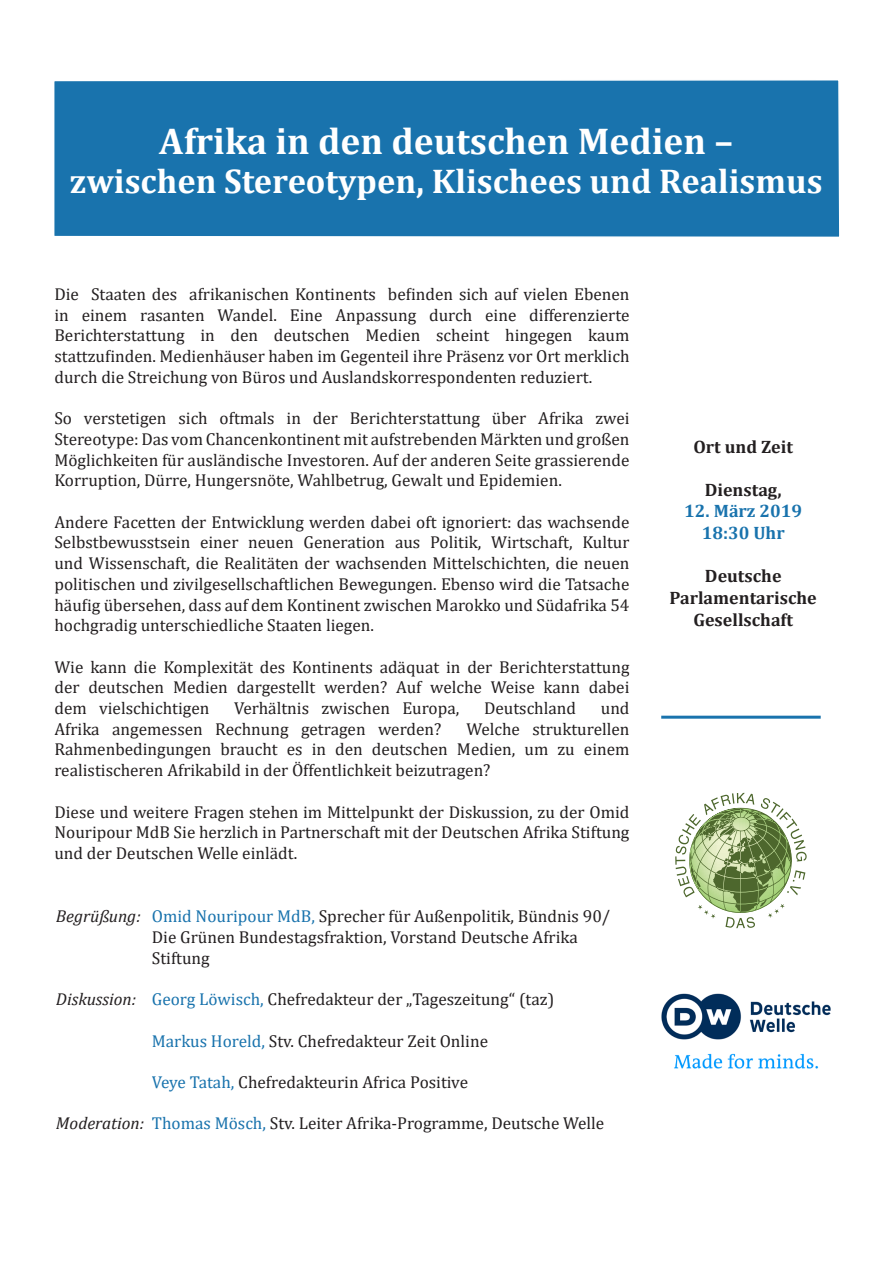
<style>
.page{position:relative;width:893px;height:1263px;background:#fff}
.page>*{position:absolute;margin:0;border:0;box-sizing:border-box;transform-origin:0 0}
.t1{font:700 37.5px "Cambria";color:#fff}
.t2{font:700 34.5px "Cambria";color:#fff}
.t3{font:700 18px/21.6px "Cambria";color:#231f20;text-align:center}
.t4{font:700 18px "Cambria";color:#1973ad}
.t5{font:17.25px/20.7px "Cambria";color:#231f20;text-align:justify}
.t6{font:italic 17.25px "Cambria";color:#231f20}
.s1{color:#1973ad}
.s2{font-style:italic}
</style>
<div class="page">
<div style="left:54px;top:80px;width:786px;height:157px;background:#1973ad"></div>
<hr style="left:661px;top:716px;width:160px;height:3px;background:#1973ad">
<svg style="left:675px;top:793px;width:132px;height:135px"></svg>
<img style="left:661px;top:993px;width:170px;height:76px">
<p class="t1" style="left:159px;top:114px;width:575px">Afrika in den deutschen Medien –</p>
<p class="t2" style="left:70px;top:157px;width:754px">zwischen Stereotypen, Klischees und Realismus</p>
<p class="t5" style="left:54px;top:284px;width:577px">Die Staaten des afrikanischen Kontinents befinden sich auf vielen Ebenen in einem rasanten Wandel. Eine Anpassung durch eine differenzierte Berichterstattung in den deutschen Medien scheint hingegen kaum stattzufinden. Medienhäuser haben im Gegenteil ihre Präsenz vor Ort merklich durch die Streichung von Büros und Auslandskorrespondenten reduziert.</p>
<p class="t5" style="left:54px;top:408px;width:577px">So verstetigen sich oftmals in der Berichterstattung über Afrika zwei Stereotype: Das vom Chancenkontinent mit aufstrebenden Märkten und großen Möglichkeiten für ausländische Investoren. Auf der anderen Seite grassierende Korruption, Dürre, Hungersnöte, Wahlbetrug, Gewalt und Epidemien.</p>
<p class="t5" style="left:54px;top:511px;width:577px">Andere Facetten der Entwicklung werden dabei oft ignoriert: das wachsende Selbstbewusstsein einer neuen Generation aus Politik, Wirtschaft, Kultur und Wissenschaft, die Realitäten der wachsenden Mittelschichten, die neuen politischen und zivilgesellschaftlichen Bewegungen. Ebenso wird die Tatsache häufig übersehen, dass auf dem Kontinent zwischen Marokko und Südafrika 54 hochgradig unterschiedliche Staaten liegen.</p>
<p class="t5" style="left:54px;top:656px;width:577px">Wie kann die Komplexität des Kontinents adäquat in der Berichterstattung der deutschen Medien dargestellt werden? Auf welche Weise kann dabei dem vielschichtigen</p>
<p class="t5" style="left:234px;top:698px;width:227px">Verhältnis zwischen Europa,</p>
<p class="t5" style="left:484px;top:698px;width:94px">Deutschland</p>
<p class="t5" style="left:601px;top:698px;width:30px">und</p>
<p class="t5" style="left:54px;top:718px;width:389px">Afrika angemessen Rechnung getragen werden?</p>
<p class="t5" style="left:54px;top:718px;width:577px;text-indent:412px">Welche strukturellen Rahmenbedingungen braucht es in den deutschen Medien, um zu einem realistischeren Afrikabild in der Öffentlichkeit beizutragen?</p>
<p class="t5" style="left:54px;top:801px;width:577px">Diese und weitere Fragen stehen im Mittelpunkt der Diskussion, zu der Omid Nouripour MdB Sie herzlich in Partnerschaft mit der Deutschen Afrika Stiftung und der Deutschen Welle einlädt.</p>
<p class="t6" style="left:56px;top:904px;width:86px">Begrüßung:</p>
<p class="t6" style="left:56px;top:987px;width:82px">Diskussion:</p>
<p class="t5" style="left:152px;top:906px;width:460px;text-align:left"><span class="s1">Omid Nouripour MdB,</span> Sprecher für Außenpolitik, Bündnis 90/<br>Die Grünen Bundestagsfraktion, Vorstand Deutsche Afrika<br>Stiftung</p>
<p class="t5" style="left:152px;top:989px;width:404px"><span class="s1">Georg Löwisch,</span> Chefredakteur der „Tageszeitung“ (taz)</p>
<p class="t5" style="left:152px;top:1030px;width:338px"><span class="s1">Markus Horeld,</span> Stv. Chefredakteur Zeit Online</p>
<p class="t5" style="left:152px;top:1072px;width:318px"><span class="s1">Veye Tatah,</span> Chefredakteurin Africa Positive</p>
<p class="t5" style="left:56px;top:1113px;width:550px"><span class="s2">Moderation:</span> <span class="s1">Thomas Mösch,</span> Stv. Leiter Afrika-Programme, Deutsche Welle</p>
<p class="t3" style="left:693px;top:435px;width:101px">Ort und Zeit</p>
<p class="t3" style="left:705px;top:478px;width:79px">Dienstag,</p>
<p class="t4" style="left:684px;top:499px;width:119px">12. März 2019</p>
<p class="t4" style="left:702px;top:520px;width:84px">18:30 Uhr</p>
<p class="t3" style="left:670px;top:565px;width:149px">Deutsche<br>Parlamentarische<br>Gesellschaft</p>
</div>
